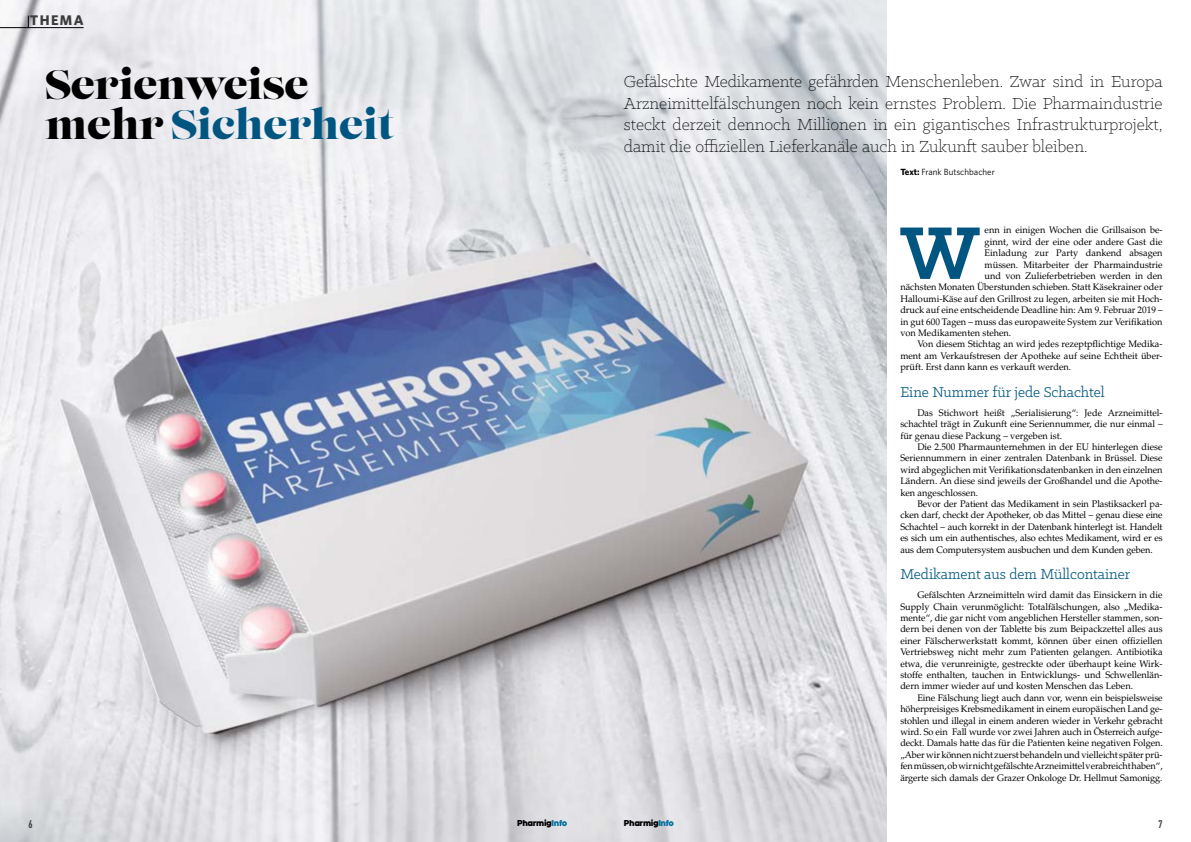
<style>
.page{position:relative;width:1191px;height:842px;background:#fff}
.page>*{position:absolute;margin:0;border:0;box-sizing:border-box;transform-origin:0 0}
.t1{font:700 84.4px "Klinic Slab";color:#005681}
.t2{font:41px/40px "Lust";letter-spacing:-.01em;color:#000}
.t3{font:300 18px/21.5px "Klinic Slab";color:#000;text-align:justify}
.t4{font:16px "Klinic Slab";color:#005681}
.t5{font:700 14px "Whitney";letter-spacing:.1em;color:#3c3c3b}
.t6{font:11px "DIN Engschrift";color:#3c3c3b}
.t7{font:9.5px/11.4px "Palatino LT Std";color:#000;text-align:justify}
.t8{font:9px "Whitney";color:#000}
.t9{font:800 8px "Kessel 105";letter-spacing:-.05em;color:#000}
.s1{color:#005681}
.s2{font-weight:700}
.s3{color:#00709a}
</style>
<div class="page">
<img style="left:0;top:0;width:886px;height:842px">
<hr style="left:0;top:27px;width:84px;height:1px;background:#000">
<h3 class="t5" style="left:30px;top:11px;width:55px">THEMA</h3>
<h2 class="t2" style="left:45px;top:67px;width:349px">Serienweise mehr <span class="s1">Sicherheit</span></h2>
<p class="t3" style="left:624px;top:70px;width:540px">Gefälschte Medikamente gefährden Menschenleben. Zwar sind in Europa Arzneimittelfälschungen noch kein ernstes Problem. Die Pharmaindustrie steckt derzeit dennoch Millionen in ein gigantisches Infrastrukturprojekt, damit die offiziellen Lieferkanäle auch in Zukunft sauber bleiben.</p>
<p class="t8" style="left:900px;top:166px;width:96px"><span class="s2">Text:</span> Frank Butschbacher</p>
<h1 class="t1" style="left:900px;top:197px;width:81px">W</h1>
<p class="t7" style="left:984px;top:225px;width:179px">enn in einigen Wochen die Grillsaison be-</p>
<p class="t7" style="left:984px;top:236px;width:179px">ginnt, wird der eine oder andere Gast die</p>
<p class="t7" style="left:984px;top:247px;width:179px">Einladung zur Party dankend absagen</p>
<p class="t7" style="left:984px;top:259px;width:179px">müssen. Mitarbeiter der Pharmaindustrie</p>
<p class="t7" style="left:984px;top:270px;width:179px">und von Zulieferbetrieben werden in den</p>
<p class="t7" style="left:900px;top:282px;width:264px">nächsten Monaten Überstunden schieben. Statt Käsekrainer oder</p>
<p class="t7" style="left:900px;top:293px;width:264px">Halloumi-Käse auf den Grillrost zu legen, arbeiten sie mit Hoch-</p>
<p class="t7" style="left:900px;top:304px;width:264px">druck auf eine entscheidende Deadline hin: Am 9. Februar 2019 –</p>
<p class="t7" style="left:900px;top:316px;width:264px">in gut 600 Tagen – muss das europaweite System zur Verifikation</p>
<p class="t7" style="left:900px;top:327px;width:112px">von Medikamenten stehen.</p>
<p class="t7" style="left:917px;top:339px;width:247px">Von diesem Stichtag an wird jedes rezeptpflichtige Medika-</p>
<p class="t7" style="left:900px;top:350px;width:264px">ment am Verkaufstresen der Apotheke auf seine Echtheit über-</p>
<p class="t7" style="left:900px;top:361px;width:172px">prüft. Erst dann kann es verkauft werden.</p>
<h3 class="t4" style="left:900px;top:381px;width:206px">Eine Nummer für jede Schachtel</h3>
<p class="t7" style="left:900px;top:407px;width:264px;text-indent:17px">Das Stichwort heißt „Serialisierung“: Jede Arzneimittel&shy;schachtel trägt in Zukunft eine Seriennummer, die nur einmal – für genau diese Packung – vergeben ist.</p>
<p class="t7" style="left:900px;top:441px;width:264px;text-indent:17px">Die 2.500 Pharmaunternehmen in der EU hinterlegen diese Seriennummern in einer zentralen Datenbank in Brüssel. Diese wird abgeglichen mit Verifikationsdatenbanken in den einzelnen Ländern. An diese sind jeweils der Großhandel und die Apothe&shy;ken angeschlossen.</p>
<p class="t7" style="left:900px;top:498px;width:264px;text-indent:17px">Bevor der Patient das Medikament in sein Plastiksackerl pa&shy;cken darf, checkt der Apotheker, ob das Mittel – genau diese eine Schachtel – auch korrekt in der Datenbank hinterlegt ist. Handelt es sich um ein authentisches, also echtes Medikament, wird er es aus dem Computersystem ausbuchen und dem Kunden geben.</p>
<h3 class="t4" style="left:900px;top:564px;width:231px">Medikament aus dem Müllcontainer</h3>
<p class="t7" style="left:900px;top:589px;width:264px;text-indent:17px">Gefälschten Arzneimitteln wird damit das Einsickern in die Supply Chain verunmöglicht: Totalfälschungen, also „Medika&shy;mente“, die gar nicht vom angeblichen Hersteller stammen, son&shy;dern bei denen von der Tablette bis zum Beipackzettel alles aus einer Fälscherwerkstatt kommt, können über einen offiziellen Vertriebsweg nicht mehr zum Patienten gelangen. Antibiotika etwa, die verunreinigte, gestreckte oder überhaupt keine Wirk&shy;stoffe enthalten, tauchen in Entwicklungs- und Schwellenlän&shy;dern immer wieder auf und kosten Menschen das Leben.</p>
<p class="t7" style="left:900px;top:692px;width:264px;text-indent:17px">Eine Fälschung liegt auch dann vor, wenn ein beispielsweise höherpreisiges Krebsmedikament in einem europäischen Land ge&shy;stohlen und illegal in einem anderen wieder in Verkehr gebracht wird. So ein Fall wurde vor zwei Jahren auch in Österreich aufge&shy;deckt. Damals hatte das für die Patienten keine negativen Folgen. „Aber wir können nicht zuerst behandeln und vielleicht später prü&shy;fen müssen, ob wir nicht gefälschte Arzneimittel verabreicht haben“, ärgerte sich damals der Grazer Onkologe Dr. Hellmut Samonigg.</p>
<p class="t6" style="left:28px;top:817px;width:6px">6</p>
<p class="t9" style="left:517px;top:818px;width:52px">Pharmig<span class="s3">Info</span></p>
<p class="t9" style="left:624px;top:818px;width:52px">Pharmig<span class="s3">Info</span></p>
<p class="t6" style="left:1158px;top:817px;width:6px">7</p>
</div>
